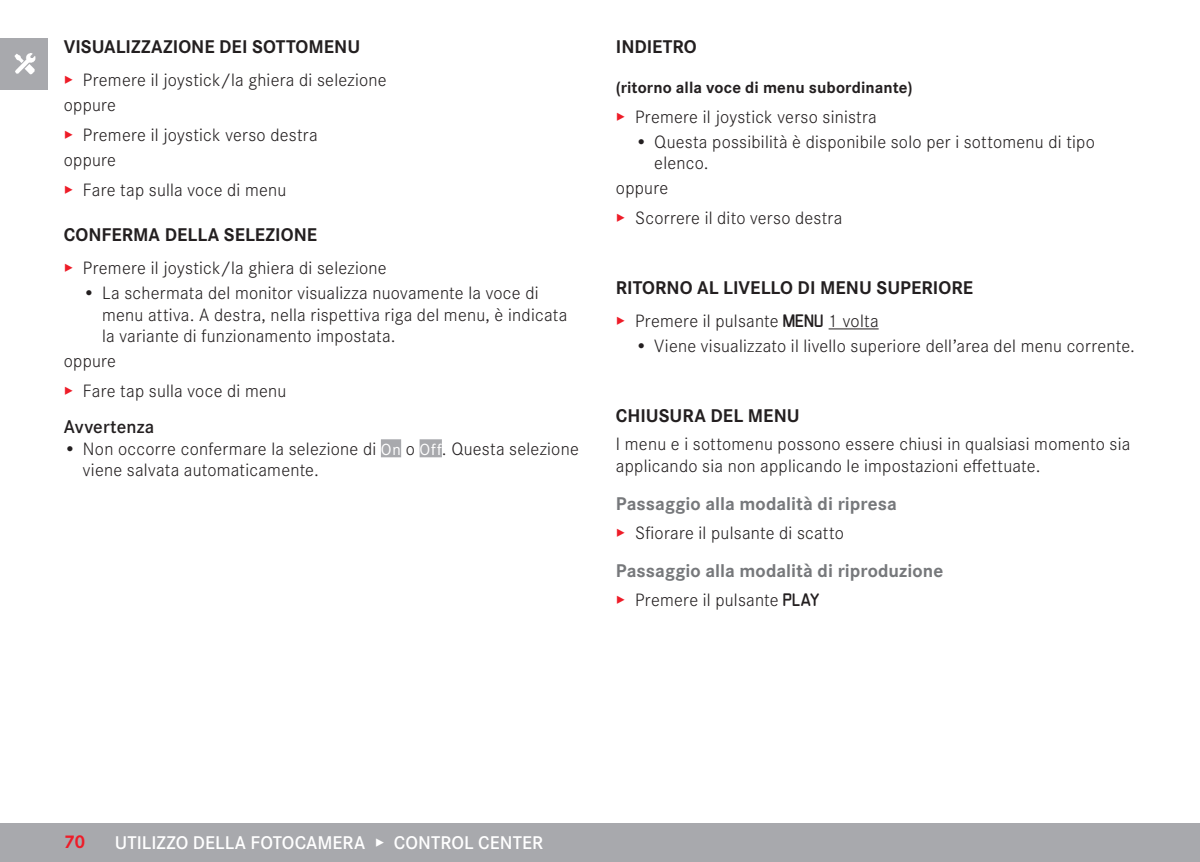
<style>
.page{position:relative;width:1200px;height:862px;background:#fff}
.page>*{position:absolute;margin:0;border:0;box-sizing:border-box;transform-origin:0 0}
.Heading____Heading_03_blind{font:700 19.12px "Corporate S";color:#231f20}
.Text____Um_zu_zum_XXX{font:700 19.12px "Corporate S";color:#76787b}
.t1{font:600 19.12px "Corporate S";letter-spacing:.005em;color:#fff}
.Heading____Note_Heading{font:600 19.12px "Corporate S";letter-spacing:.005em;color:#231f20}
.t2{font:700 19.12px "Corporate S";color:#ee1c28}
.Text____Body_Text{font:300 18.45px/21.8px "Corporate S";letter-spacing:.015em;color:#231f20}
.Heading____Heading_04{font:700 16.88px "Corporate S";letter-spacing:.005em;color:#231f20}
.s1{color:#ee1c28}
.s2{font-weight:400;font-size:16.65px;color:#fff}
.s3{font-family:"LG1054";font-weight:400;font-size:15.75px}
</style>
<div class="page">
<div style="left:0;top:823px;width:1199px;height:38px;background:#a8a9ad"></div>
<div style="left:0;top:38px;width:48px;height:51px;background:#a8a9ad"></div>
<img style="left:14px;top:53px;width:22px;height:21px">
<div style="left:381px;top:439px;width:20px;height:18px;background:#a8a9ad"></div>
<div style="left:419px;top:439px;width:23px;height:18px;background:#a8a9ad"></div>
<hr style="left:828px;top:328px;width:50px;height:1px;background:#231f20">
<p class="Heading____Heading_03_blind" style="left:64px;top:32px;width:298px">VISUALIZZAZIONE DEI SOTTOMENU</p>
<p class="Text____Body_Text" style="left:64px;top:68px;width:324px"><span class="s1">▸</span> Premere il joystick/la ghiera di selezione</p>
<p class="Text____Body_Text" style="left:64px;top:93px;width:54px">oppure</p>
<p class="Text____Body_Text" style="left:64px;top:123px;width:255px"><span class="s1">▸</span> Premere il joystick verso destra</p>
<p class="Text____Body_Text" style="left:64px;top:148px;width:54px">oppure</p>
<p class="Text____Body_Text" style="left:64px;top:177px;width:224px"><span class="s1">▸</span> Fare tap sulla voce di menu</p>
<p class="Heading____Heading_03_blind" style="left:64px;top:219px;width:255px">CONFERMA DELLA SELEZIONE</p>
<p class="Text____Body_Text" style="left:64px;top:255px;width:324px"><span class="s1">▸</span> Premere il joystick/la ghiera di selezione</p>
<p class="Text____Body_Text" style="left:102px;top:280px;width:466px;text-indent:-19px">• La schermata del monitor visualizza nuovamente la voce di menu attiva. A destra, nella rispettiva riga del menu, è indicata la variante di funzionamento impostata.</p>
<p class="Text____Body_Text" style="left:64px;top:349px;width:54px">oppure</p>
<p class="Text____Body_Text" style="left:64px;top:378px;width:224px"><span class="s1">▸</span> Fare tap sulla voce di menu</p>
<p class="Heading____Note_Heading" style="left:64px;top:412px;width:92px">Avvertenza</p>
<p class="Text____Body_Text" style="left:83px;top:436px;width:497px;text-indent:-19px">• Non occorre confermare la selezione di <span class="s2">On</span> o <span class="s2">Off</span>. Questa selezione viene salvata automaticamente.</p>
<p class="Heading____Heading_03_blind" style="left:615px;top:32px;width:82px">INDIETRO</p>
<p class="Heading____Heading_04" style="left:615px;top:74px;width:298px">(ritorno alla voce di menu subordinante)</p>
<p class="Text____Body_Text" style="left:615px;top:104px;width:262px"><span class="s1">▸</span> Premere il joystick verso sinistra</p>
<p class="Text____Body_Text" style="left:654px;top:129px;width:442px;text-indent:-19px">• Questa possibilità è disponibile solo per i sottomenu di tipo elenco.</p>
<p class="Text____Body_Text" style="left:615px;top:176px;width:54px">oppure</p>
<p class="Text____Body_Text" style="left:615px;top:206px;width:228px"><span class="s1">▸</span> Scorrere il dito verso destra</p>
<p class="Heading____Heading_03_blind" style="left:615px;top:272px;width:358px">RITORNO AL LIVELLO DI MENU SUPERIORE</p>
<p class="Text____Body_Text" style="left:615px;top:309px;width:264px"><span class="s1">▸</span> Premere il pulsante <span class="s3">MENU</span> 1 volta</p>
<p class="Text____Body_Text" style="left:635px;top:334px;width:501px">• Viene visualizzato il livello superiore dell’area del menu corrente.</p>
<p class="Heading____Heading_03_blind" style="left:615px;top:400px;width:185px">CHIUSURA DEL MENU</p>
<p class="Text____Body_Text" style="left:615px;top:432px;width:515px">I menu e i sottomenu possono essere chiusi in qualsiasi momento sia applicando sia non applicando le impostazioni effettuate.</p>
<p class="Text____Um_zu_zum_XXX" style="left:615px;top:488px;width:282px">Passaggio alla modalità di ripresa</p>
<p class="Text____Body_Text" style="left:615px;top:521px;width:229px"><span class="s1">▸</span> Sfiorare il pulsante di scatto</p>
<p class="Text____Um_zu_zum_XXX" style="left:615px;top:555px;width:329px">Passaggio alla modalità di riproduzione</p>
<p class="Text____Body_Text" style="left:615px;top:588px;width:205px"><span class="s1">▸</span> Premere il pulsante <span class="s3">PLAY</span></p>
<p class="t2" style="left:64px;top:826px;width:23px">70</p>
<p class="t1" style="left:115px;top:827px;width:429px">UTILIZZO DELLA FOTOCAMERA ▸ CONTROL CENTER</p>
</div>
